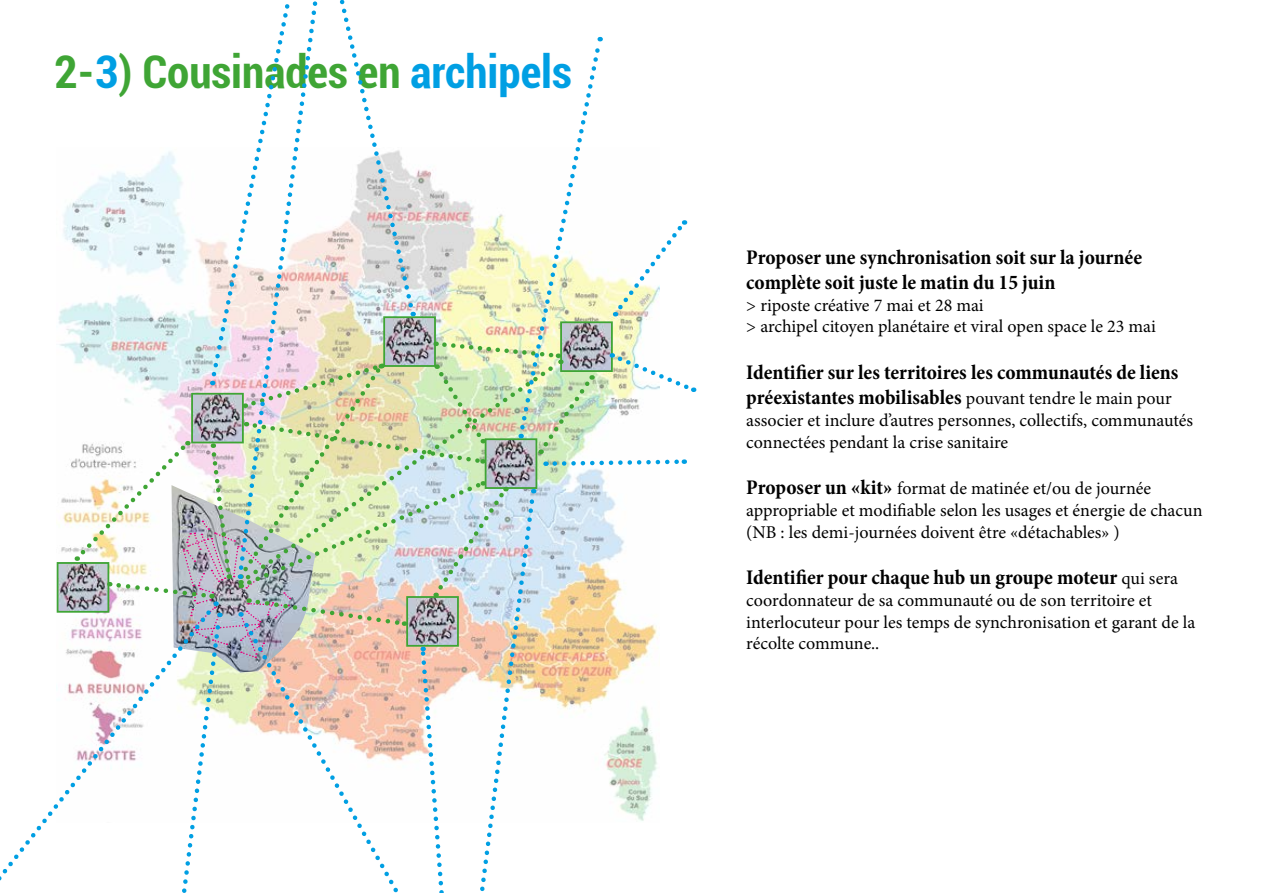
<style>
.page{position:relative;width:1263px;height:893px;background:#fff}
.page>*{position:absolute;margin:0;border:0;box-sizing:border-box;transform-origin:0 0}
.t1{font:700 condensed 45px "Roboto";color:#3fa535}
.t2{font:700 condensed 21px/25.2px "Minion Pro";color:#000}
.t3{font:18px/21.6px "Minion Pro";color:#000}
.s1{color:#009fe3}
.s2{font-weight:400;font-stretch:normal;font-size:18px}
.s3{font-weight:700;font-stretch:condensed;font-size:21px}
</style>
<div class="page">
<img style="left:60px;top:565px;width:17px;height:36px">
<div style="left:57px;top:562px;width:52px;height:51px;border:2px solid #3fa535"></div>
<svg style="left:0;top:601px;width:77px;height:280px"></svg>
<img style="left:77px;top:0;width:618px;height:893px">
<h1 class="t1" style="left:54px;top:40px;width:519px">2-<span class="s1">3</span>) Cousinades en <span class="s1">archipels</span></h1>
<p class="t2" style="left:746px;top:245px;width:397px">Proposer une synchronisation soit sur la journée complète soit juste le matin du 15 juin</p>
<p class="t3" style="left:746px;top:294px;width:411px">&gt; riposte créative 7 mai et 28 mai<br>&gt; archipel citoyen planétaire et viral open space le 23 mai</p>
<p class="t2" style="left:746px;top:360px;width:434px">Identifier sur les territoires les communautés de liens préexistantes mobilisables <span class="s2">pouvant tendre le main pour</span></p>
<p class="t3" style="left:746px;top:410px;width:448px">associer et inclure d’autres personnes, collectifs, communautés connectées pendant la crise sanitaire</p>
<p class="t3" style="left:746px;top:478px;width:458px"><span class="s3">Proposer un «kit»</span> format de matinée et/ou de journée appropriable et modifiable selon les usages et énergie de chacun (NB : les demi-journées doivent être «détachables» )</p>
<p class="t2" style="left:746px;top:565px;width:433px">Identifier pour chaque hub un groupe moteur <span class="s2">qui sera</span></p>
<p class="t3" style="left:746px;top:590px;width:450px">coordonnateur de sa communauté ou de son territoire et interlocuteur pour les temps de synchronisation et garant de la récolte commune..</p>
</div>
